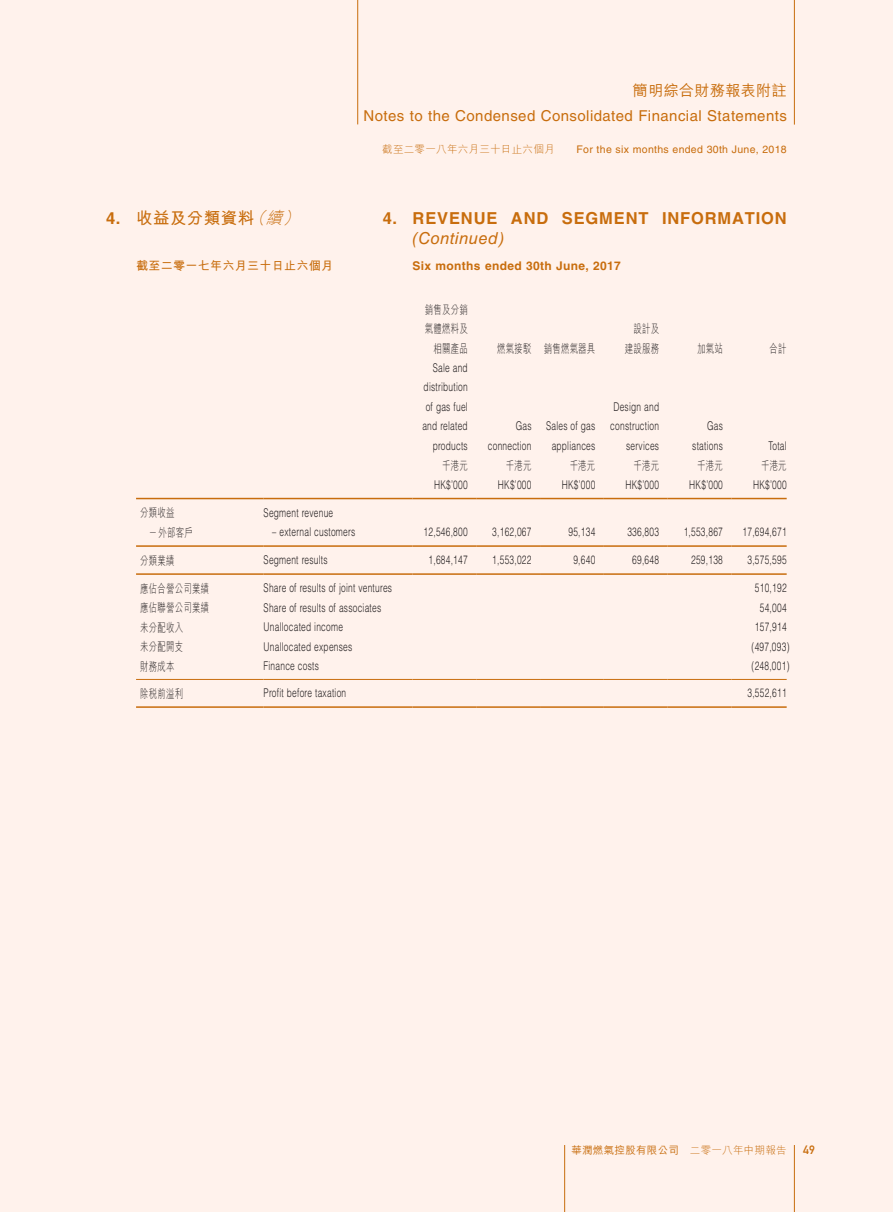
<style>
.page{position:relative;width:893px;height:1212px;background:#fff2ec}
.page>*{position:absolute;margin:0;border:0;box-sizing:border-box;transform-origin:0 0}
.t1{font:700 16.5px "Helvetica LT Std";letter-spacing:.05em;color:#c86d0d}
.t2{font:700 16.5px "M Hei HK";letter-spacing:.03em;color:#c86d0d}
.t3{font:italic 16.5px "Helvetica LT Std";letter-spacing:.03em;color:#c86d0d}
.t4{font:15px "Helvetica LT Std";letter-spacing:.03em;color:#c86d0d}
.t5{font:500 15px "M Hei HK";letter-spacing:.03em;color:#c86d0d}
.t6{font:300 12px/19.5px "Helvetica LT Std";letter-spacing:.03em;color:#231f20;text-align:justify;scale:.7 1}
.t7{font:300 12px/19.5px "M Hei HK";letter-spacing:.03em;color:#231f20;text-align:right;scale:.7 1}
.t8{font:700 12px "Helvetica LT Std";letter-spacing:.03em;color:#c86d0d}
.t9{font:700 12px "M Hei HK";letter-spacing:.03em;color:#c86d0d}
.t10{font:12px "DIN Mittelschrift Std";color:#c86d0d}
.t11{font:10.5px "Helvetica LT Std";letter-spacing:.03em;color:#c86d0d}
.t12{font:500 10.5px "M Hei HK";letter-spacing:.03em;color:#c86d0d}
.t13{font:300 10.5px "M Hei HK";letter-spacing:.03em;color:#c86d0d}
.s1{font-family:"Helvetica LT Std"}
.s2{font-weight:300;font-style:italic}
.s3{font-weight:300}
</style>
<div class="page">
<hr style="left:136px;top:498px;width:128px;height:1px;background:#c86d0d">
<hr style="left:264px;top:498px;width:148px;height:1px;background:#c86d0d">
<hr style="left:412px;top:498px;width:64px;height:1px;background:#c86d0d">
<hr style="left:476px;top:498px;width:64px;height:1px;background:#c86d0d">
<hr style="left:540px;top:498px;width:64px;height:1px;background:#c86d0d">
<hr style="left:604px;top:498px;width:64px;height:1px;background:#c86d0d">
<hr style="left:668px;top:498px;width:63px;height:1px;background:#c86d0d">
<hr style="left:731px;top:498px;width:56px;height:1px;background:#c86d0d">
<hr style="left:136px;top:545px;width:128px;height:2px;background:#c86d0d">
<hr style="left:264px;top:545px;width:148px;height:2px;background:#c86d0d">
<hr style="left:412px;top:545px;width:64px;height:2px;background:#c86d0d">
<hr style="left:476px;top:545px;width:64px;height:2px;background:#c86d0d">
<hr style="left:540px;top:545px;width:64px;height:2px;background:#c86d0d">
<hr style="left:604px;top:545px;width:64px;height:2px;background:#c86d0d">
<hr style="left:668px;top:545px;width:63px;height:2px;background:#c86d0d">
<hr style="left:731px;top:545px;width:56px;height:2px;background:#c86d0d">
<hr style="left:136px;top:573px;width:128px;height:2px;background:#c86d0d">
<hr style="left:264px;top:573px;width:148px;height:2px;background:#c86d0d">
<hr style="left:412px;top:573px;width:64px;height:2px;background:#c86d0d">
<hr style="left:476px;top:573px;width:64px;height:2px;background:#c86d0d">
<hr style="left:540px;top:573px;width:64px;height:2px;background:#c86d0d">
<hr style="left:604px;top:573px;width:64px;height:2px;background:#c86d0d">
<hr style="left:668px;top:573px;width:63px;height:2px;background:#c86d0d">
<hr style="left:731px;top:573px;width:56px;height:2px;background:#c86d0d">
<hr style="left:136px;top:679px;width:128px;height:1px;background:#c86d0d">
<hr style="left:264px;top:679px;width:148px;height:1px;background:#c86d0d">
<hr style="left:412px;top:679px;width:64px;height:1px;background:#c86d0d">
<hr style="left:476px;top:679px;width:64px;height:1px;background:#c86d0d">
<hr style="left:540px;top:679px;width:64px;height:1px;background:#c86d0d">
<hr style="left:604px;top:679px;width:64px;height:1px;background:#c86d0d">
<hr style="left:668px;top:679px;width:63px;height:1px;background:#c86d0d">
<hr style="left:731px;top:679px;width:56px;height:1px;background:#c86d0d">
<hr style="left:136px;top:706px;width:128px;height:2px;background:#c86d0d">
<hr style="left:264px;top:706px;width:148px;height:2px;background:#c86d0d">
<hr style="left:412px;top:706px;width:64px;height:2px;background:#c86d0d">
<hr style="left:476px;top:706px;width:64px;height:2px;background:#c86d0d">
<hr style="left:540px;top:706px;width:64px;height:2px;background:#c86d0d">
<hr style="left:604px;top:706px;width:64px;height:2px;background:#c86d0d">
<hr style="left:668px;top:706px;width:63px;height:2px;background:#c86d0d">
<hr style="left:731px;top:706px;width:56px;height:2px;background:#c86d0d">
<hr style="left:794px;top:0;width:1px;height:125px;background:#c86d0d">
<hr style="left:794px;top:1145px;width:1px;height:67px;background:#c86d0d">
<hr style="left:564px;top:1145px;width:1px;height:67px;background:#c86d0d">
<hr style="left:357px;top:0;width:1px;height:124px;background:#c86d0d">
<p class="t5" style="left:633px;top:79px;width:155px">簡明綜合財務報表附註</p>
<p class="t4" style="left:363px;top:107px;width:425px">Notes to the Condensed Consolidated Financial Statements</p>
<h1 class="t2" style="left:106px;top:206px;width:200px"><span class="s1">4.</span> 收益及分類資料<span class="s2">（續）</span></h1>
<p class="t9" style="left:136px;top:257px;width:199px">截至二零一七年六月三十日止六個月</p>
<p class="t13" style="left:382px;top:141px;width:174px">截至二零一八年六月三十日止六個月</p>
<p class="t11" style="left:576px;top:143px;width:212px">For the six months ended 30th June, 2018</p>
<h1 class="t1" style="left:383px;top:209px;width:405px">4. REVENUE AND SEGMENT INFORMATION</h1>
<h1 class="t3" style="left:413px;top:229px;width:93px">(Continued)</h1>
<p class="t8" style="left:413px;top:258px;width:210px">Six months ended 30th June, 2017</p>
<p class="t7" style="left:425px;top:299px;width:63px">銷售及分銷氣體燃料及相關產品</p>
<p class="t7" style="left:625px;top:319px;width:51px">設計及建設服務</p>
<p class="t7" style="left:697px;top:338px;width:38px">加氣站</p>
<p class="t7" style="left:770px;top:338px;width:26px">合計</p>
<p class="t7" style="left:497px;top:338px;width:142px">燃氣接駁 銷售燃氣器具</p>
<p class="t6" style="left:424px;top:358px;width:65px;text-indent:9px">Sale and distribution of gas fuel</p>
<p class="t6" style="left:613px;top:397px;width:67px">Design and</p>
<p class="t6" style="left:422px;top:416px;width:66px">and related</p>
<p class="t6" style="left:516px;top:416px;width:206px">Gas Sales of gas construction</p>
<p class="t6" style="left:707px;top:416px;width:24px">Gas</p>
<p class="t6" style="left:433px;top:436px;width:52px">products</p>
<p class="t6" style="left:488px;top:436px;width:64px">connection</p>
<p class="t6" style="left:552px;top:436px;width:64px">appliances</p>
<p class="t6" style="left:626px;top:436px;width:49px">services</p>
<p class="t6" style="left:692px;top:436px;width:45px">stations</p>
<p class="t6" style="left:768px;top:436px;width:28px">Total</p>
<p class="t7" style="left:442px;top:455px;width:38px">千港元</p>
<p class="t7" style="left:506px;top:455px;width:38px">千港元</p>
<p class="t7" style="left:570px;top:455px;width:38px">千港元</p>
<p class="t7" style="left:633px;top:455px;width:38px">千港元</p>
<p class="t7" style="left:697px;top:455px;width:38px">千港元</p>
<p class="t7" style="left:761px;top:455px;width:38px">千港元</p>
<p class="t6" style="left:434px;top:475px;width:50px">HK$’000</p>
<p class="t6" style="left:498px;top:475px;width:50px">HK$’000</p>
<p class="t6" style="left:562px;top:475px;width:50px">HK$’000</p>
<p class="t6" style="left:625px;top:475px;width:50px">HK$’000</p>
<p class="t6" style="left:689px;top:475px;width:50px">HK$’000</p>
<p class="t6" style="left:753px;top:475px;width:50px">HK$’000</p>
<p class="t7" style="left:149px;top:503px;width:64px;text-align:left;text-indent:-9px">分類收益<br>－外部客戶</p>
<p class="t6" style="left:264px;top:503px;width:101px">Segment revenue</p>
<p class="t6" style="left:272px;top:522px;width:120px">– external customers</p>
<p class="t6" style="left:424px;top:522px;width:65px">12,546,800</p>
<p class="t6" style="left:492px;top:522px;width:58px">3,162,067</p>
<p class="t6" style="left:568px;top:522px;width:40px">95,134</p>
<p class="t6" style="left:627px;top:522px;width:47px">336,803</p>
<p class="t6" style="left:684px;top:522px;width:58px">1,553,867</p>
<p class="t6" style="left:742px;top:522px;width:65px">17,694,671</p>
<p class="t7" style="left:140px;top:550px;width:51px">分類業績</p>
<p class="t6" style="left:264px;top:550px;width:93px">Segment results</p>
<p class="t6" style="left:428px;top:550px;width:58px">1,684,147</p>
<p class="t6" style="left:492px;top:550px;width:58px">1,553,022</p>
<p class="t6" style="left:573px;top:550px;width:33px">9,640</p>
<p class="t6" style="left:632px;top:550px;width:40px">69,648</p>
<p class="t6" style="left:691px;top:550px;width:47px">259,138</p>
<p class="t6" style="left:747px;top:550px;width:58px">3,575,595</p>
<p class="t7" style="left:140px;top:578px;width:100px">應佔合營公司業績</p>
<p class="t6" style="left:264px;top:578px;width:185px">Share of results of joint ventures</p>
<p class="t6" style="left:755px;top:578px;width:47px">510,192</p>
<p class="t7" style="left:140px;top:598px;width:100px">應佔聯營公司業績</p>
<p class="t6" style="left:264px;top:598px;width:170px">Share of results of associates</p>
<p class="t6" style="left:760px;top:598px;width:40px">54,004</p>
<p class="t7" style="left:140px;top:617px;width:63px">未分配收入</p>
<p class="t6" style="left:264px;top:617px;width:115px">Unallocated income</p>
<p class="t6" style="left:755px;top:617px;width:47px">157,914</p>
<p class="t7" style="left:140px;top:637px;width:63px">未分配開支</p>
<p class="t6" style="left:264px;top:637px;width:128px">Unallocated expenses</p>
<p class="t6" style="left:752px;top:637px;width:56px">(497,093)</p>
<p class="t7" style="left:140px;top:656px;width:51px">財務成本</p>
<p class="t6" style="left:264px;top:656px;width:81px">Finance costs</p>
<p class="t6" style="left:752px;top:656px;width:56px">(248,001)</p>
<p class="t7" style="left:140px;top:683px;width:63px">除稅前溢利</p>
<p class="t6" style="left:264px;top:683px;width:120px">Profit before taxation</p>
<p class="t6" style="left:747px;top:683px;width:58px">3,552,611</p>
<p class="t12" style="left:571px;top:1142px;width:217px">華潤燃氣控股有限公司 <span class="s3">二零一八年中期報告</span></p>
<p class="t10" style="left:803px;top:1143px;width:13px">49</p>
</div>
